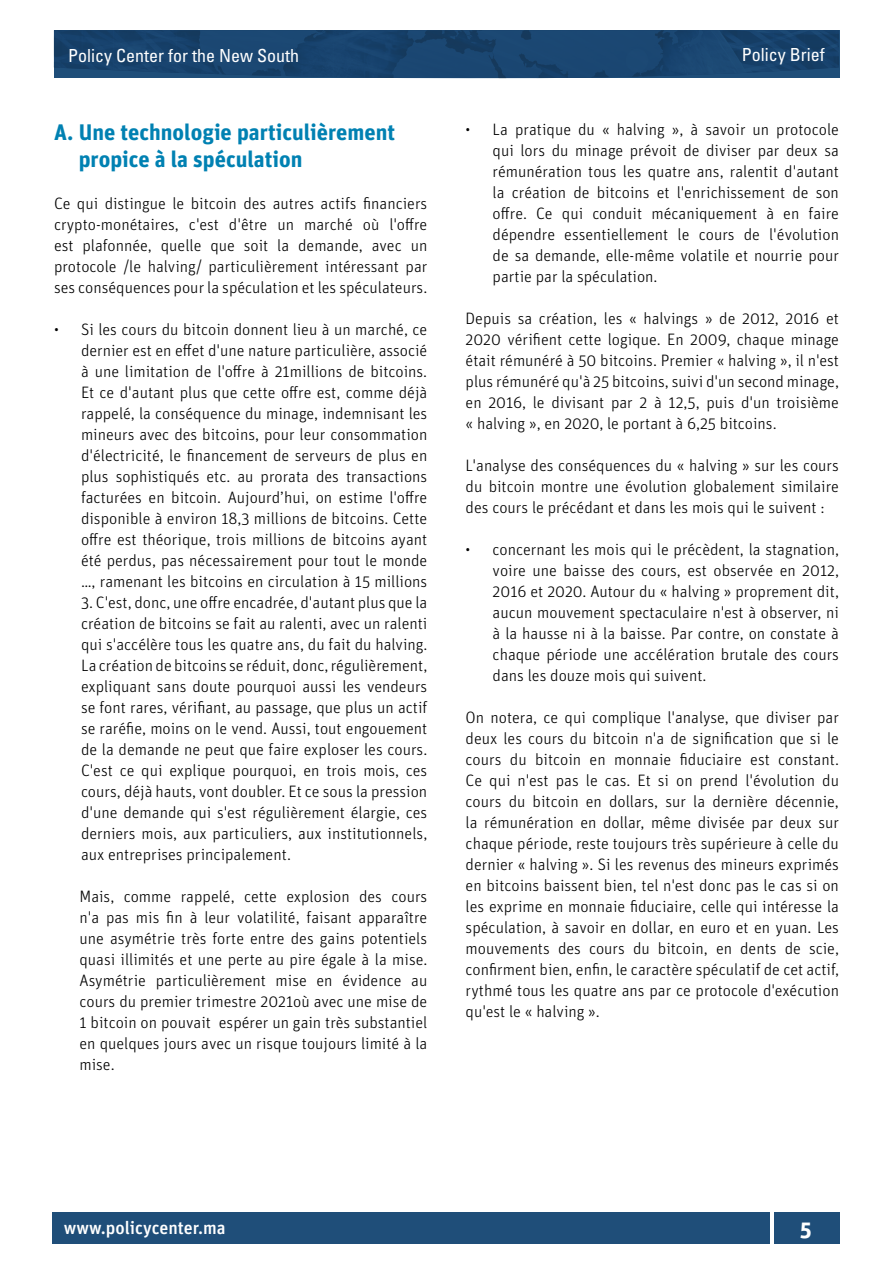
<style>
.page{position:relative;width:893px;height:1263px;background:#fff}
.page>*{position:absolute;margin:0;border:0;box-sizing:border-box;transform-origin:0 0}
.t1{font:700 22.5px/27px "Unit Pro";color:#0081b2}
.t2{font:700 22.5px "Unit Pro";color:#fff}
.t3{font:condensed 18px "Univers LT Std";color:#fff}
.t4{font:500 18px "Unit Pro";color:#fff}
.t5{font:300 16.5px/21px "Unit Pro";color:#000;text-align:justify}
</style>
<div class="page">
<img style="left:54px;top:30px;width:785px;height:49px">
<div style="left:52px;top:1212px;width:718px;height:31px;background:#1f4e79"></div>
<div style="left:774px;top:1212px;width:65px;height:31px;background:#1f4e79"></div>
<p class="t3" style="left:68px;top:44px;width:232px">Policy Center for the New South</p>
<p class="t3" style="left:742px;top:43px;width:84px">Policy Brief</p>
<h1 class="t1" style="left:79px;top:118px;width:318px;text-indent:-25px">A. Une technologie particulièrement propice à la spéculation</h1>
<p class="t5" style="left:54px;top:193px;width:375px">Ce qui distingue le bitcoin des autres actifs financiers crypto-monétaires, c'est d'être un marché où l'offre est plafonnée, quelle que soit la demande, avec un protocole /le halving/ particulièrement intéressant par ses conséquences pour la spéculation et les spéculateurs.</p>
<p class="t5" style="left:81px;top:319px;width:348px;text-indent:-27px">• Si les cours du bitcoin donnent lieu à un marché, ce dernier est en effet d'une nature particulière, associé à une limitation de l'offre à 21millions de bitcoins.<br>Et ce d'autant plus que cette offre est, comme déjà rappelé, la conséquence du minage, indemnisant les mineurs avec des bitcoins, pour leur consommation d'électricité, le financement de serveurs de plus en plus sophistiqués etc. au prorata des transactions facturées en bitcoin. Aujourd’hui, on estime l'offre disponible à environ 18,3 millions de bitcoins. Cette offre est théorique, trois millions de bitcoins ayant été perdus, pas nécessairement pour tout le monde …, ramenant les bitcoins en circulation à 15 millions</p>
<p class="t5" style="left:81px;top:592px;width:348px">3. C'est, donc, une offre encadrée, d'autant plus que la création de bitcoins se fait au ralenti, avec un ralenti qui s'accélère tous les quatre ans, du fait du halving.<br>La création de bitcoins se réduit, donc, régulièrement, expliquant sans doute pourquoi aussi les vendeurs se font rares, vérifiant, au passage, que plus un actif se raréfie, moins on le vend. Aussi, tout engouement de la demande ne peut que faire exploser les cours.<br>C'est ce qui explique pourquoi, en trois mois, ces cours, déjà hauts, vont doubler. Et ce sous la pression d'une demande qui s'est régulièrement élargie, ces derniers mois, aux particuliers, aux institutionnels, aux entreprises principalement.</p>
<p class="t5" style="left:80px;top:886px;width:349px">Mais, comme rappelé, cette explosion des cours n'a pas mis fin à leur volatilité, faisant apparaître une asymétrie très forte entre des gains potentiels quasi illimités et une perte au pire égale à la mise.<br>Asymétrie particulièrement mise en évidence au cours du premier trimestre 2021où avec une mise de 1 bitcoin on pouvait espérer un gain très substantiel en quelques jours avec un risque toujours limité à la mise.</p>
<p class="t5" style="left:493px;top:119px;width:348px;text-indent:-27px">• La pratique du « halving », à savoir un protocole qui lors du minage prévoit de diviser par deux sa rémunération tous les quatre ans, ralentit d'autant la création de bitcoins et l'enrichissement de son offre. Ce qui conduit mécaniquement à en faire dépendre essentiellement le cours de l'évolution de sa demande, elle-même volatile et nourrie pour partie par la spéculation.</p>
<p class="t5" style="left:466px;top:308px;width:375px">Depuis sa création, les « halvings » de 2012, 2016 et 2020 vérifient cette logique. En 2009, chaque minage était rémunéré à 50 bitcoins. Premier « halving », il n'est plus rémunéré qu'à 25 bitcoins, suivi d'un second minage, en 2016, le divisant par 2 à 12,5, puis d'un troisième « halving », en 2020, le portant à 6,25 bitcoins.</p>
<p class="t5" style="left:466px;top:455px;width:375px">L'analyse des conséquences du « halving » sur les cours du bitcoin montre une évolution globalement similaire des cours le précédant et dans les mois qui le suivent :</p>
<p class="t5" style="left:493px;top:539px;width:348px;text-indent:-27px">• concernant les mois qui le précèdent, la stagnation, voire une baisse des cours, est observée en 2012, 2016 et 2020. Autour du « halving » proprement dit, aucun mouvement spectaculaire n'est à observer, ni à la hausse ni à la baisse. Par contre, on constate à chaque période une accélération brutale des cours dans les douze mois qui suivent.</p>
<p class="t5" style="left:466px;top:707px;width:375px">On notera, ce qui complique l'analyse, que diviser par deux les cours du bitcoin n'a de signification que si le cours du bitcoin en monnaie fiduciaire est constant.<br>Ce qui n'est pas le cas. Et si on prend l'évolution du cours du bitcoin en dollars, sur la dernière décennie, la rémunération en dollar, même divisée par deux sur chaque période, reste toujours très supérieure à celle du dernier « halving ». Si les revenus des mineurs exprimés en bitcoins baissent bien, tel n'est donc pas le cas si on les exprime en monnaie fiduciaire, celle qui intéresse la spéculation, à savoir en dollar, en euro et en yuan. Les mouvements des cours du bitcoin, en dents de scie, confirment bien, enfin, le caractère spéculatif de cet actif, rythmé tous les quatre ans par ce protocole d'exécution qu'est le « halving ».</p>
<p class="t4" style="left:64px;top:1216px;width:164px">www.policycenter.ma</p>
<h1 class="t2" style="left:800px;top:1214px;width:14px">5</h1>
</div>
